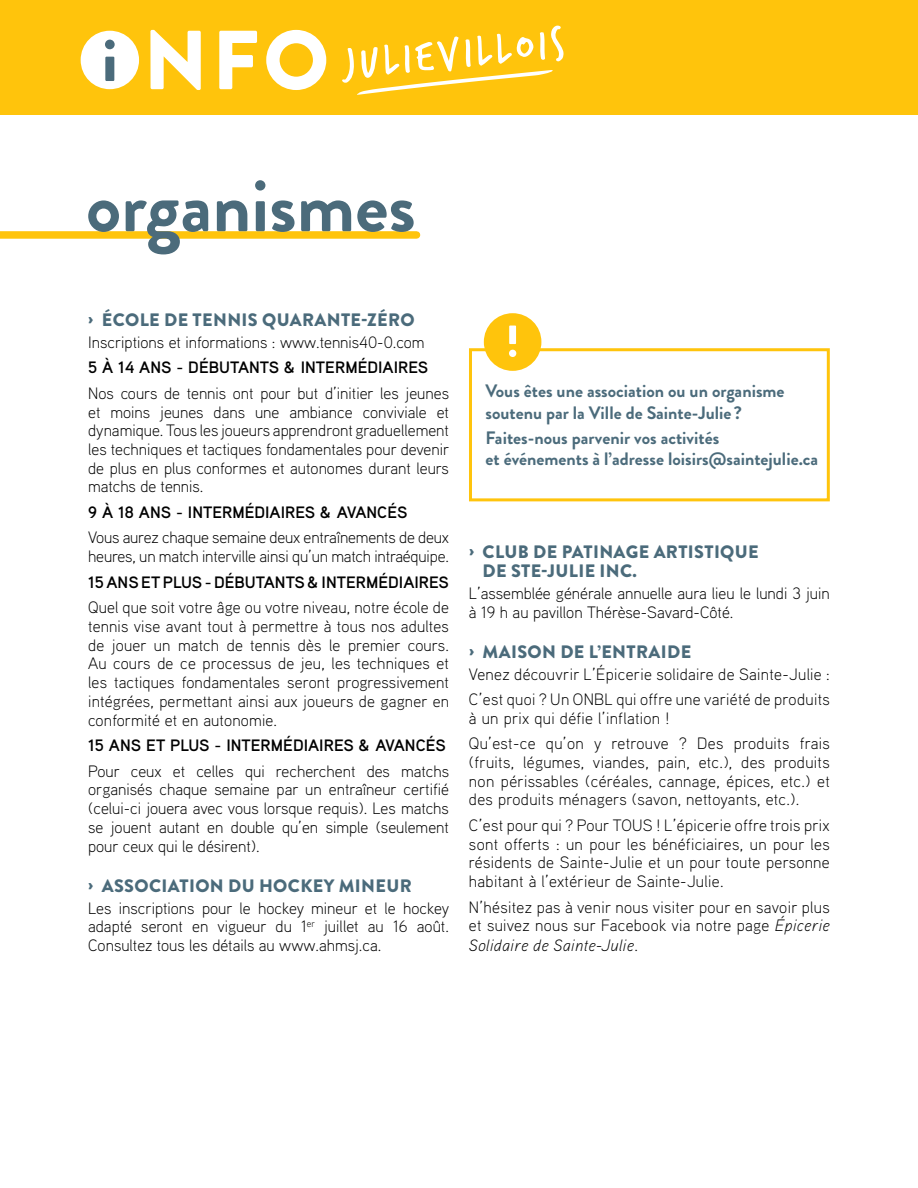
<style>
.page{position:relative;width:918px;height:1188px;background:#fff}
.page>*{position:absolute;margin:0;border:0;box-sizing:border-box;transform-origin:0 0}
.t1{font:900 83.55px "Brandon Grotesque";color:#fff}
.t2{font:700 75px "Brandon Grotesque";color:#4b6b7b}
.t3{font:47.1px "Trash Hand";color:#fff}
.t4{font:700 18px/21.6px "Brandon Grotesque";color:#4b6b7b}
.t5{font:900 18px/19.5px "Brandon Grotesque";letter-spacing:.02em;color:#4b6b7b}
.t6{font:300 16.5px/18.8px "Aaux Pro";color:#000;text-align:justify}
.t7{font:300 16.5px/25.5px "Aaux Pro";letter-spacing:.02em;color:#000}
.t8{font:700 16.5px "Aaux Pro";color:#000}
.s1{font-size:60.9px;color:#4b6b7b}
.s2{font-style:italic}
</style>
<div class="page">
<div style="left:0;top:0;width:918px;height:114px;background:#ffc40c"></div>
<div style="left:81px;top:31px;width:58px;height:58px;background:#fff;border-radius:50%"></div>
<svg style="left:357px;top:70px;width:196px;height:25px"></svg>
<div style="left:469px;top:348px;width:361px;height:153px;border:3px solid #ffc40c"></div>
<div style="left:484px;top:313px;width:57px;height:58px;background:#ffc40c;border-radius:50%"></div>
<svg style="left:509px;top:326px;width:7px;height:31px"></svg>
<div style="left:0;top:231px;width:417px;height:8px;background:#ffc40c"></div>
<h1 class="t1" style="left:102px;top:1px;width:229px"><span class="s1">i</span> NFO</h1>
<h3 class="t3" style="left:343px;top:42px;width:221px;rotate:-6deg">juliEvillois</h3>
<h2 class="t2" style="left:86px;top:153px;width:331px">organismes</h2>
<p class="t5" style="left:88px;top:310px;width:328px">› ÉCOLE DE TENNIS QUARANTE-ZÉRO</p>
<p class="t6" style="left:88px;top:332px;width:338px">Inscriptions et informations : www.tennis40-0.com</p>
<p class="t8" style="left:88px;top:357px;width:342px">5 À 14 ANS - DÉBUTANTS &amp; INTERMÉDIAIRES</p>
<p class="t6" style="left:88px;top:383px;width:363px">Nos cours de tennis ont pour but d’initier les jeunes et moins jeunes dans une ambiance conviviale et dynamique. Tous les joueurs apprendront graduellement les techniques et tactiques fondamentales pour devenir de plus en plus conformes et autonomes durant leurs matchs de tennis.</p>
<p class="t8" style="left:88px;top:502px;width:321px">9 À 18 ANS - INTERMÉDIAIRES &amp; AVANCÉS</p>
<p class="t6" style="left:88px;top:528px;width:362px">Vous aurez chaque semaine deux entraînements de deux heures, un match interville ainsi qu’un match intraéquipe.</p>
<p class="t8" style="left:88px;top:571px;width:362px">15 ANS ET PLUS - DÉBUTANTS &amp; INTERMÉDIAIRES</p>
<p class="t6" style="left:88px;top:598px;width:362px">Quel que soit votre âge ou votre niveau, notre école de tennis vise avant tout à permettre à tous nos adultes de jouer un match de tennis dès le premier cours.<br>Au cours de ce processus de jeu, les techniques et les tactiques fondamentales seront progressivement intégrées, permettant ainsi aux joueurs de gagner en conformité et en autonomie.</p>
<p class="t8" style="left:88px;top:735px;width:359px">15 ANS ET PLUS - INTERMÉDIAIRES &amp; AVANCÉS</p>
<p class="t6" style="left:88px;top:761px;width:362px">Pour ceux et celles qui recherchent des matchs organisés chaque semaine par un entraîneur certifié (celui-ci jouera avec vous lorsque requis). Les matchs se jouent autant en double qu’en simple (seulement pour ceux qui le désirent).</p>
<p class="t5" style="left:88px;top:876px;width:325px">› ASSOCIATION DU HOCKEY MINEUR</p>
<p class="t6" style="left:88px;top:898px;width:363px">Les inscriptions pour le hockey mineur et le hockey adapté seront en vigueur du 1<sup>er</sup> juillet au 16 août.<br>Consultez tous les détails au www.ahmsj.ca.</p>
<p class="t4" style="left:485px;top:380px;width:301px">Vous êtes une association ou un organisme soutenu par la Ville de Sainte-Julie ?</p>
<p class="t4" style="left:485px;top:427px;width:334px">Faites-nous parvenir vos activités<br>et événements à l’adresse loisirs@saintejulie.ca</p>
<p class="t5" style="left:483px;top:542px;width:278px;text-indent:-14px">› CLUB DE PATINAGE ARTISTIQUE<br>DE STE-JULIE INC.</p>
<p class="t6" style="left:469px;top:583px;width:362px">L’assemblée générale annuelle aura lieu le lundi 3 juin à 19 h au pavillon Thérèse-Savard-Côté.</p>
<p class="t5" style="left:469px;top:642px;width:224px">› MAISON DE L’ENTRAIDE</p>
<p class="t7" style="left:469px;top:661px;width:362px">Venez découvrir L’Épicerie solidaire de Sainte-Julie :<br>C’est quoi ? Un ONBL qui offre une variété de produits</p>
<p class="t7" style="left:469px;top:705px;width:362px">à un prix qui défie l’inflation !<br>Qu’est-ce qu’on y retrouve ? Des produits frais</p>
<p class="t6" style="left:469px;top:752px;width:362px">(fruits, légumes, viandes, pain, etc.), des produits non périssables (céréales, cannage, épices, etc.) et des produits ménagers (savon, nettoyants, etc.).</p>
<p class="t6" style="left:469px;top:815px;width:362px">C’est pour qui ? Pour TOUS ! L’épicerie offre trois prix sont offerts : un pour les bénéficiaires, un pour les résidents de Sainte-Julie et un pour toute personne habitant à l’extérieur de Sainte-Julie.</p>
<p class="t6" style="left:469px;top:897px;width:362px">N’hésitez pas à venir nous visiter pour en savoir plus et suivez nous sur Facebook via notre page <span class="s2">Épicerie Solidaire de Sainte-Julie</span>.</p>
</div>
